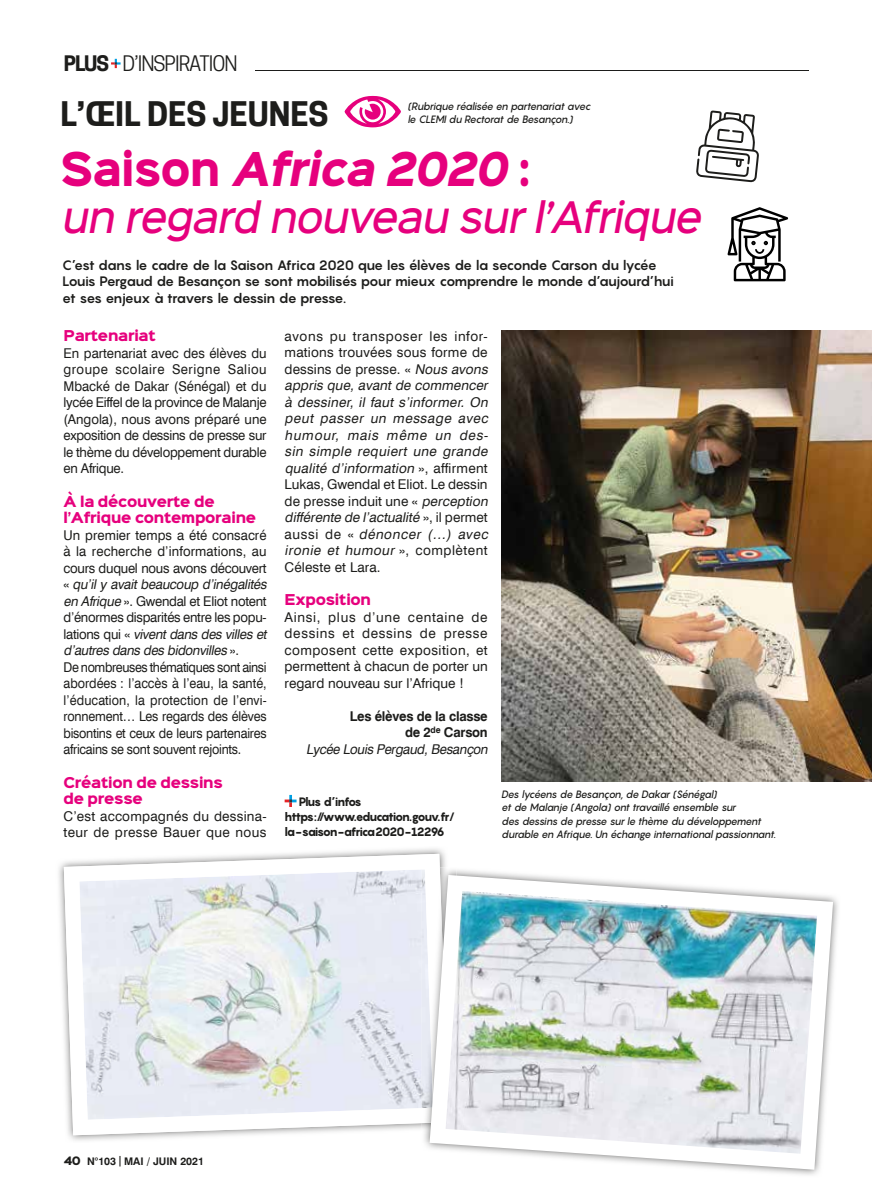
<style>
.page{position:relative;width:872px;height:1191px;background:#fff}
.page>*{position:absolute;margin:0;border:0;box-sizing:border-box;transform-origin:0 0}
.t1{font:italic 900 42px "Sinkin Sans 800";color:#e6007d;scale:.9 1}
.t2{font:italic 500 39px "Sinkin Sans 500";color:#e6007d;scale:.94 1}
.t3{font:700 31.8px "Cooper Hewitt";color:#1d1d1b}
.t4{font:20.1px "Cooper Hewitt";letter-spacing:-.05em;color:#1d1d1b}
.t5{font:13.5px/16.5px "Swiss 721 BT";letter-spacing:-.02em;color:#1d1d1b;text-align:justify}
.t6{font:italic 13.5px/16.5px "Swiss 721 BT";color:#1d1d1b}
.t7{font:700 13.5px/16.2px "Pangram";letter-spacing:-.07em;color:#1d1d1b}
.t8{font:900 13.5px/16.5px "Sinkin Sans 800";letter-spacing:-.02em;color:#e6007d}
.t9{font:700 13.5px/16.5px "Swiss 721 BT";letter-spacing:-.02em;color:#1d1d1b;text-align:right}
.t10{font:13.5px/16.5px "Swiss 721 BT";letter-spacing:.015em;color:#1d1d1b}
.t11{font:800 12px/15px "Pangram";letter-spacing:-.1em;color:#1d1d1b}
.t12{font:italic 500 10.5px/13.5px "Pangram";color:#1d1d1b;scale:.95 1}
.t13{font:700 10.5px "Swiss 721 BT";color:#1d1d1b}
.s1{font-weight:700}
.s2{font-style:normal}
.s3{font-style:italic}
.s4{color:#282222}
.s5{font-weight:400;font-style:italic}
.s6{font-family:"Sinkin Sans 800";font-weight:900}
</style>
<div class="page">
<hr style="left:255px;top:70px;width:554px;height:1px;background:#1d1d1b">
<svg style="left:111px;top:59px;width:10px;height:9px"></svg>
<svg style="left:285px;top:795px;width:11px;height:12px"></svg>
<svg style="left:727px;top:207px;width:61px;height:74px"></svg>
<svg style="left:696px;top:110px;width:63px;height:72px"></svg>
<img style="left:501px;top:330px;width:371px;height:451px">
<img style="left:58px;top:848px;width:386px;height:293px">
<svg style="left:64px;top:853px;width:382px;height:282px;fill:#e7ebf3"></svg>
<img style="left:425px;top:870px;width:413px;height:305px">
<img style="left:422px;top:867px;width:27px;height:256px">
<img style="left:429px;top:875px;width:404px;height:294px">
<svg style="left:344px;top:95px;width:57px;height:33px"></svg>
<h3 class="t4" style="left:64px;top:52px;width:175px"><span class="s1">PLUS</span> D’INSPIRATION</h3>
<h3 class="t3" style="left:60px;top:95px;width:270px">L’ŒIL DES JEUNES</h3>
<p class="t12" style="left:407px;top:99px;width:197px">(Rubrique réalisée en partenariatavec le CLEMIdu Rectoratde Besançon.)</p>
<h1 class="t1" style="left:60px;top:147px;width:524px"><span class="s2">S a i s o n</span> Africa 2020 <span class="s2">:</span></h1>
<h2 class="t2" style="left:60px;top:183px;width:694px">un regard nouveau surl’Afrique</h2>
<p class="t7" style="left:62px;top:257px;width:613px">C’est dans le cadre de la Saison Africa 2020 que les élèves de la seconde Carson du lycée<br>Louis Pergaud de Besançon se sont mobilisés pour mieux comprendre le monde d’aujourd’hui et ses enjeux à travers le dessin de presse.</p>
<p class="t8" style="left:63px;top:328px;width:94px">Partenariat</p>
<p class="t5" style="left:63px;top:344px;width:205px">En partenariat avec des élèves du groupe scolaire Serigne Saliou Mbacké de Dakar (Sénégal) et du lycée Eiffel de la province de Malanje (Angola), nous avons préparé une exposition de dessins de presse sur le thème du développement durable en Afrique.</p>
<p class="t8" style="left:63px;top:494px;width:194px">À la découverte de l’Afrique contemporaine</p>
<p class="t5" style="left:63px;top:526px;width:207px;text-align:left">Un premier temps a été consacré à la recherche d’informations, au cours duquel nous avons découvert « <span class="s3">qu’il y avait beaucoup d’inégalités en Afrique</span> ». Gwendal et Eliot notent d’énormes disparités entre les popu&shy;l at i o n s q u i « <span class="s3">viventdans des villes et d’autres dans des bidonvilles</span> » .<br>De nombreuses thématiques sont ainsi abordées : l’accès à l’eau, la santé, l’éducation, la protection de l’envi&shy;ronnement… Les regards des élèves bisontins <span class="s4">e</span>t ceux de leurs partenaires africains se sont souvent rejoints.</p>
<p class="t8" style="left:63px;top:775px;width:161px">Création de dessins de presse</p>
<p class="t10" style="left:63px;top:807px;width:205px">C’est accompagnés du dessina&shy;teur de presse Bauer que nous</p>
<p class="t6" style="left:285px;top:327px;width:207px"><span class="s2">avons pu transposer les infor&shy;mations trouvées sous forme de dessins de presse. «</span> Nous avons appris que, avant de commencer à dessiner, il faut s’informer. On peut passer un message avec humour, mais même un des&shy;sin simple requiert une grande qualité d’information <span class="s2">» , affi r m e n t<br>Lukas, Gwendal et Eliot. Le dessin de presse induit une «</span> perception différente de l’actualité <span class="s2">» , i l p e r m e t a u s s i d e «</span> dénoncer (…) avec ironie et humour <span class="s2">» , co m p l ète nt<br>Céleste et Lara.</span></p>
<p class="t8" style="left:285px;top:592px;width:88px">Exposition</p>
<p class="t5" style="left:285px;top:608px;width:205px">Ainsi, plus d’une centaine de dessins et dessins de presse composent cette exposition, et permettent à chacun de porter un regard nouveau sur l’Afrique !</p>
<p class="t9" style="left:306px;top:707px;width:186px">Les élèves de la classe<br>de 2<sup>de</sup> Carson<br><span class="s5">Lycée Louis Pergaud,Besançon</span></p>
<p class="t11" style="left:285px;top:794px;width:172px;text-indent:14px">Plus d’infos https://www.education.gouv.fr/ la-saison-africa2020-12296</p>
<p class="t12" style="left:501px;top:787px;width:293px">Des lycéens de Besançon,de Dakar(Sénégal)<br>etde Malanje (Angola)onttravaillé ensemble sur<br>des dessins de presse surle thème du développement durable en Afrique.Un échange internationalpassionnant.</p>
<p class="t13" style="left:64px;top:1155px;width:142px"><span class="s6">40</span> N°103 |MAI / JUIN 2021</p>
</div>
